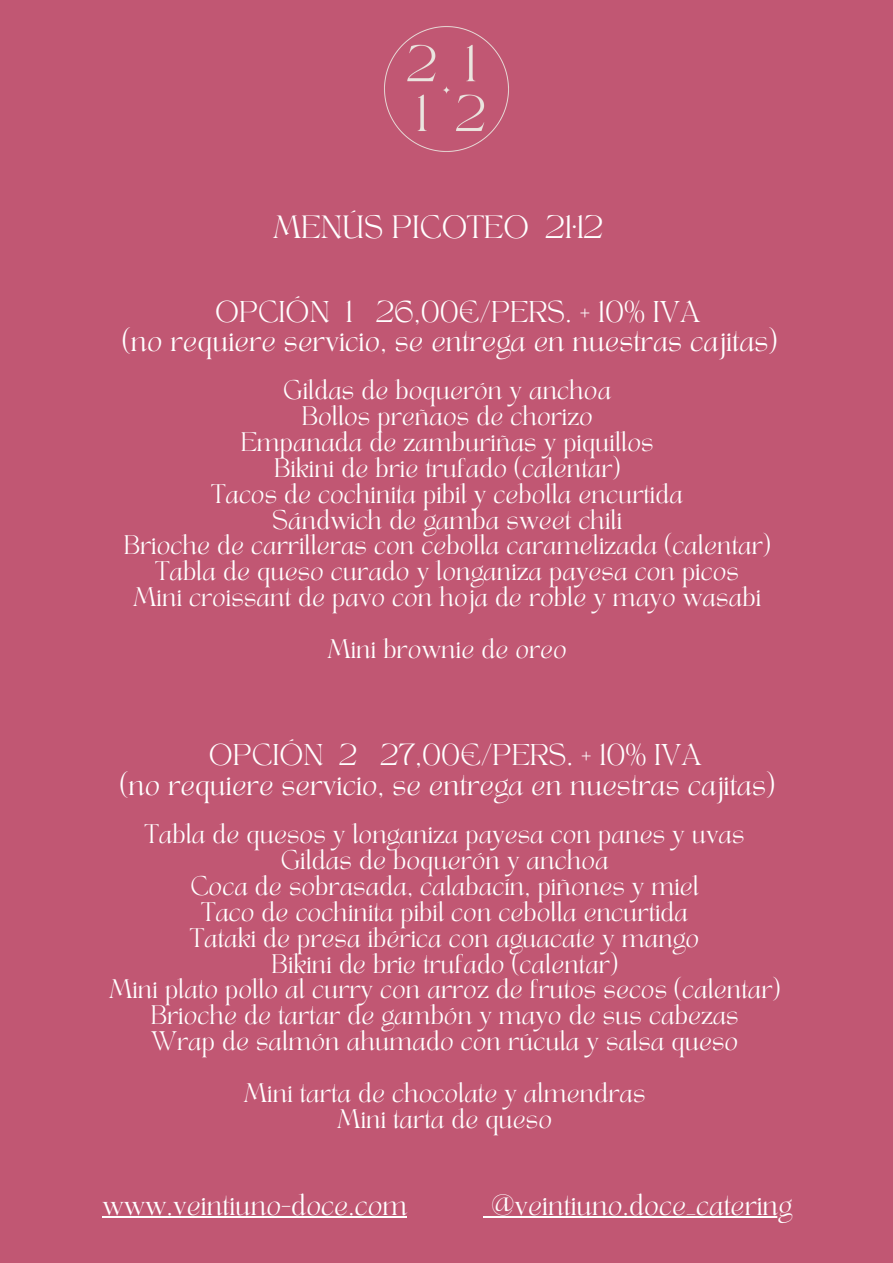
<style>
.page{position:relative;width:893px;height:1263px;background:#c15773}
.page>*{position:absolute;margin:0;border:0;box-sizing:border-box;transform-origin:0 0}
.t1{font:22.5px "TANAEGEAN";color:#fff}
.t2{font:21px/29.2px "TANAEGEAN";color:#fff}
.t3{font:20.25px "TANAEGEAN";color:#fff}
.t4{font:18.75px "TANAEGEAN";color:#fff}
</style>
<div class="page">
<img style="left:384px;top:26px;width:125px;height:126px">
<hr style="left:102px;top:1216px;width:305px;height:2px;background:#fff">
<svg style="left:483px;top:1216px;width:8px;height:2px"></svg>
<hr style="left:491px;top:1216px;width:301px;height:2px;background:#fff">
<h1 class="t1" style="left:273px;top:214px;width:331px">MENÚS PICOTEO 21·12</h1>
<p class="t2" style="left:122px;top:300px;width:657px;text-indent:93px">OPCIÓN 1 26,00€/PERS. + 10% IVA<br>(no requiere servicio, se entrega en nuestras cajitas)</p>
<h2 class="t4" style="left:283px;top:379px;width:329px">Gildas de boquerón y anchoa</h2>
<p class="t4" style="left:302px;top:405px;width:292px">Bollos preñaos de chorizo</p>
<p class="t4" style="left:241px;top:431px;width:414px">Empanada de zamburiñas y piquillos</p>
<p class="t4" style="left:274px;top:457px;width:348px">Bikini de brie trufado (calentar)</p>
<p class="t4" style="left:211px;top:483px;width:473px">Tacos de cochinita pibil y cebolla encurtida</p>
<p class="t4" style="left:272px;top:508px;width:351px">Sándwich de gamba sweet chili</p>
<p class="t4" style="left:124px;top:534px;width:648px">Brioche de carrilleras con cebolla caramelizada (calentar)</p>
<p class="t4" style="left:155px;top:560px;width:585px">Tabla de queso curado y longaniza payesa con picos</p>
<p class="t4" style="left:133px;top:586px;width:629px">Mini croissant de pavo con hoja de roble y mayo wasabi</p>
<p class="t4" style="left:327px;top:638px;width:241px">Mini brownie de oreo</p>
<p class="t2" style="left:120px;top:744px;width:657px;text-indent:89px">OPCIÓN 2 27,00€/PERS. + 10% IVA<br>(no requiere servicio, se entrega en nuestras cajitas)</p>
<h2 class="t4" style="left:145px;top:823px;width:601px">Tabla de quesos y longaniza payesa con panes y uvas</h2>
<p class="t4" style="left:281px;top:849px;width:329px">Gildas de boquerón y anchoa</p>
<p class="t4" style="left:190px;top:875px;width:510px">Coca de sobrasada, calabacín, piñones y miel</p>
<p class="t4" style="left:201px;top:901px;width:488px">Taco de cochinita pibil con cebolla encurtida</p>
<p class="t4" style="left:190px;top:927px;width:510px">Tataki de presa ibérica con aguacate y mango</p>
<p class="t4" style="left:272px;top:952px;width:348px">Bikini de brie trufado (calentar)</p>
<p class="t4" style="left:109px;top:978px;width:673px">Mini plato pollo al curry con arroz de frutos secos (calentar)</p>
<p class="t4" style="left:151px;top:1004px;width:589px">Brioche de tartar de gambón y mayo de sus cabezas</p>
<p class="t4" style="left:151px;top:1030px;width:588px">Wrap de salmón ahumado con rúcula y salsa queso</p>
<p class="t4" style="left:244px;top:1082px;width:403px">Mini tarta de chocolate y almendras</p>
<p class="t4" style="left:337px;top:1108px;width:216px">Mini tarta de queso</p>
<h2 class="t3" style="left:102px;top:1193px;width:306px">www.veintiuno-doce.com</h2>
<p class="t3" style="left:491px;top:1193px;width:302px">@veintiuno.doce_catering</p>
</div>
